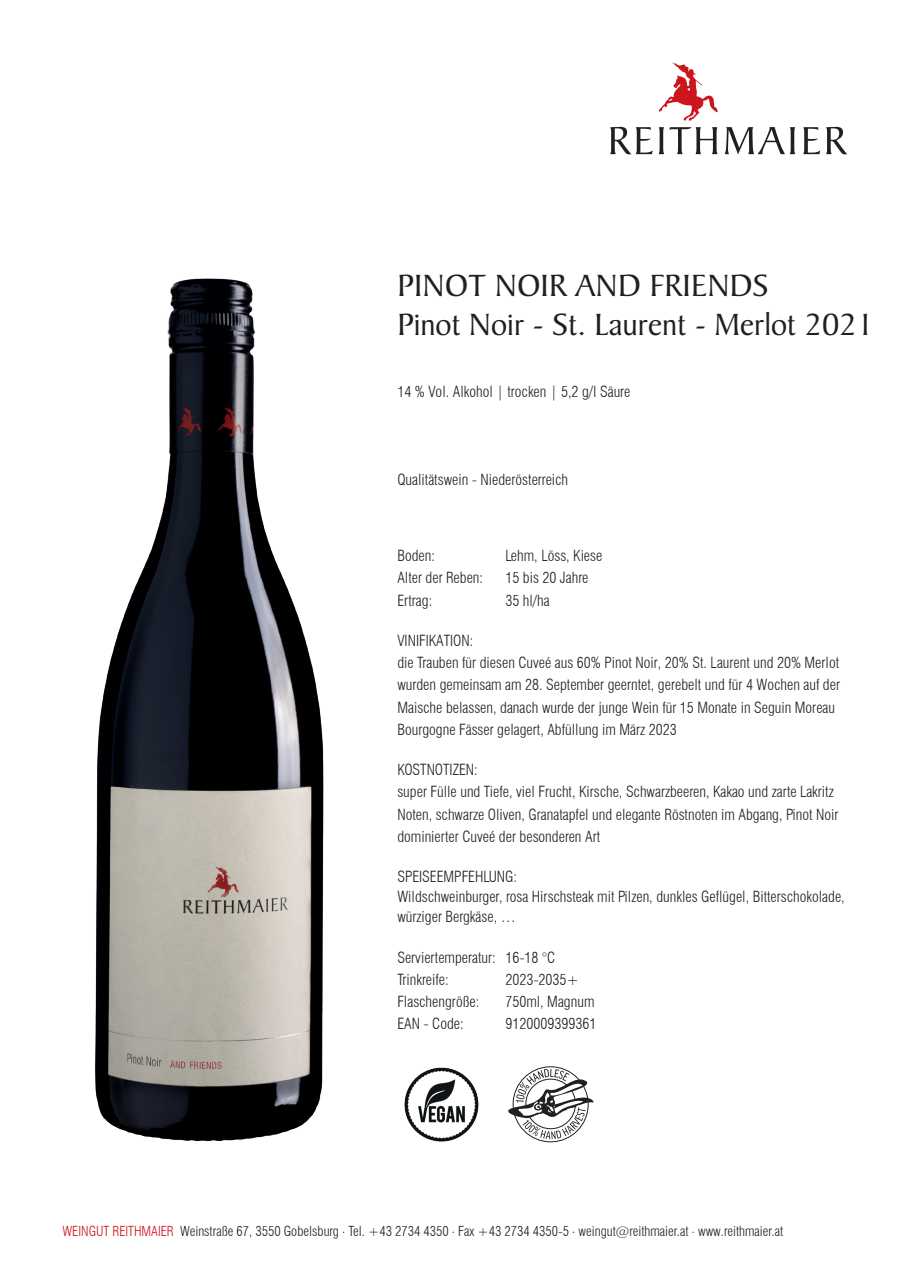
<style>
.page{position:relative;width:910px;height:1280px;background:#fff}
.page>*{position:absolute;margin:0;border:0;box-sizing:border-box;transform-origin:0 0}
.t1{font:33px/39.6px "Baker Signet BT";color:#231f20}
.t2{font:300 condensed 15px/22.2px "Swiss 721 BT";color:#231f20}
.t3{font:300 condensed 13.5px "Swiss 721 BT";color:#231f20}
.s1{color:#cd151d}
</style>
<div class="page">
<svg style="left:610px;top:127px;width:237px;height:27px"></svg>
<svg style="left:659px;top:63px;width:59px;height:57px"></svg>
<img style="left:404px;top:1067px;width:75px;height:75px">
<svg style="left:508px;top:1069px;width:86px;height:70px"></svg>
<img style="left:95px;top:278px;width:229px;height:864px">
<h1 class="t1" style="left:397px;top:264px;width:478px">PINOT NOIR AND FRIENDS<br>Pinot Noir - St. Laurent - Merlot 2021</h1>
<p class="t2" style="left:397px;top:381px;width:235px">14 % Vol. Alkohol | trocken | 5,2 g/l Säure</p>
<p class="t2" style="left:397px;top:468px;width:172px">Qualitätswein - Niederösterreich</p>
<p class="t2" style="left:397px;top:545px;width:39px">Boden:</p>
<p class="t2" style="left:505px;top:545px;width:99px">Lehm, Löss, Kiese</p>
<p class="t2" style="left:397px;top:567px;width:87px">Alter der Reben:</p>
<p class="t2" style="left:505px;top:567px;width:84px">15 bis 20 Jahre</p>
<p class="t2" style="left:397px;top:589px;width:36px">Ertrag:</p>
<p class="t2" style="left:505px;top:589px;width:46px">35 hl/ha</p>
<p class="t2" style="left:397px;top:629px;width:444px">VINIFIKATION:<br>die Trauben für diesen Cuveé aus 60% Pinot Noir, 20% St. Laurent und 20% Merlot wurden gemeinsam am 28. September geerntet, gerebelt und für 4 Wochen auf der Maische belassen, danach wurde der junge Wein für 15 Monate in Seguin Moreau Bourgogne Fässer gelagert, Abfüllung im März 2023</p>
<p class="t2" style="left:397px;top:759px;width:443px">KOSTNOTIZEN:<br>super Fülle und Tiefe, viel Frucht, Kirsche, Schwarzbeeren, Kakao und zarte Lakritz Noten, schwarze Oliven, Granatapfel und elegante Röstnoten im Abgang, Pinot Noir dominierter Cuveé der besonderen Art</p>
<p class="t2" style="left:397px;top:867px;width:449px;line-height:20.1px">SPEISEEMPFEHLUNG:<br>Wildschweinburger, rosa Hirschsteak mit Pilzen, dunkles Geflügel, Bitterschokolade, würziger Bergkäse, …</p>
<p class="t2" style="left:397px;top:946px;width:159px">Serviertemperatur: 16-18 °C<br>Trinkreife:</p>
<p class="t2" style="left:505px;top:968px;width:75px">2023-2035+</p>
<p class="t2" style="left:397px;top:991px;width:83px">Flaschengröße:</p>
<p class="t2" style="left:505px;top:991px;width:91px">750ml, Magnum</p>
<p class="t2" style="left:397px;top:1013px;width:68px">EAN - Code:</p>
<p class="t2" style="left:505px;top:1013px;width:93px">9120009399361</p>
<p class="t3" style="left:63px;top:1223px;width:722px"><span class="s1">WEINGUT REITHMAIER</span> Weinstraße 67, 3550 Gobelsburg . Tel. +43 2734 4350 . Fax +43 2734 4350-5 . weingut@reithmaier.at . www.reithmaier.at</p>
</div>
